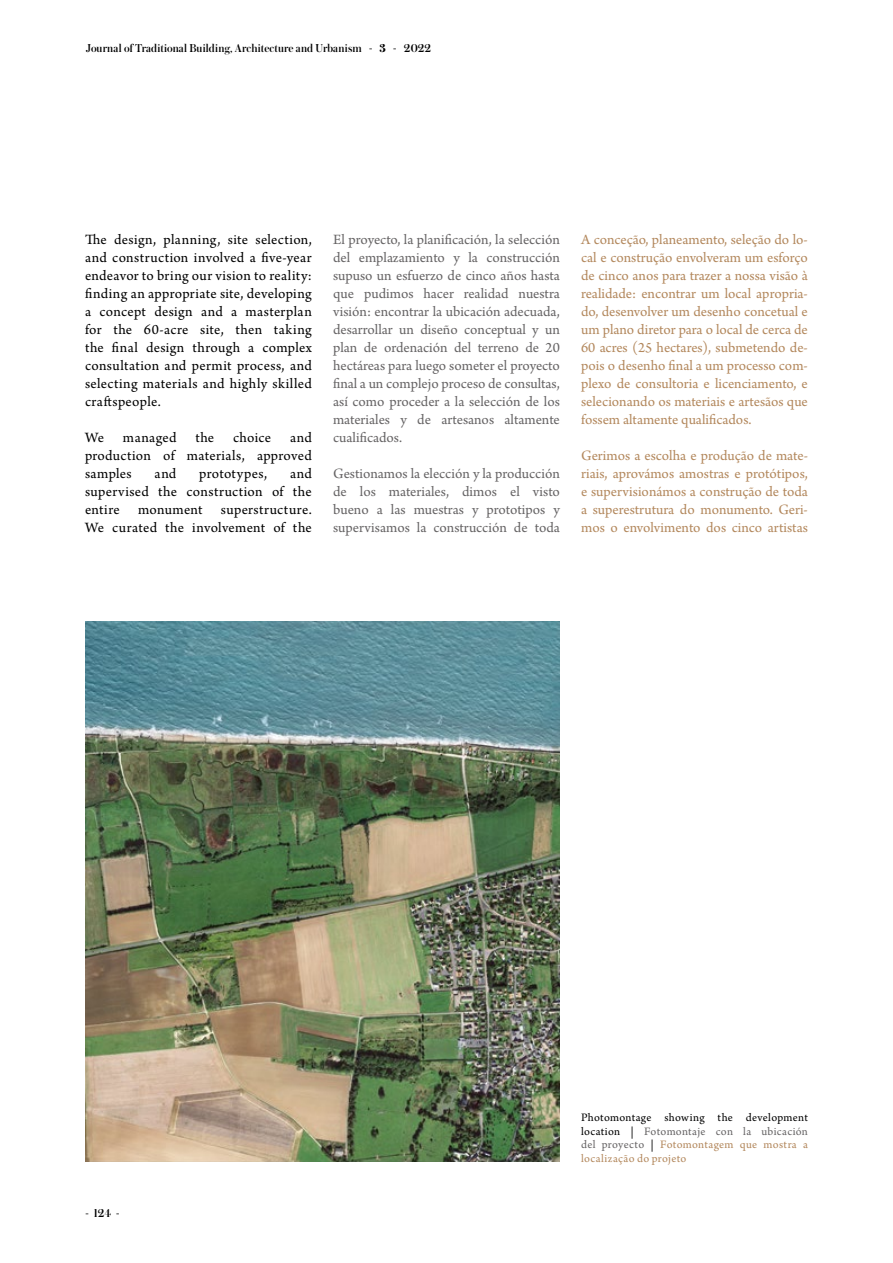
<style>
.page{position:relative;width:893px;height:1263px;background:#fff}
.page>*{position:absolute;margin:0;border:0;box-sizing:border-box;transform-origin:0 0}
.t1{font:15px/18px "Arno Pro";color:#b3885d;text-align:justify}
.t2{font:15px/18px "Arno Pro";color:#666465;text-align:justify}
.t3{font:15px/18px "Arno Pro";letter-spacing:.02em;color:#000;text-align:justify}
.t4{font:12px/13.5px "Arno Pro";letter-spacing:.025em;color:#000;text-align:justify}
.t5{font:500 12px "Austin";letter-spacing:.015em;color:#000}
.s1{font-weight:700}
.s2{color:#666465}
.s3{color:#b3885d}
</style>
<div class="page">
<img style="left:85px;top:622px;width:475px;height:540px">
<p class="t5" style="left:86px;top:40px;width:347px">Journal of Traditional Building, Architecture and Urbanism - <span class="s1">3</span> - 2022</p>
<p class="t3" style="left:85px;top:231px;width:228px">The design, planning, site selection, and construction involved a five-year endeavor to bring our vision to reality: finding an appropriate site, developing a concept design and a masterplan for the 60-acre site, then taking the final design through a complex consultation and permit process, and selecting materials and highly skilled craftspeople.</p>
<p class="t3" style="left:85px;top:429px;width:21px">We</p>
<p class="t3" style="left:123px;top:429px;width:55px">managed</p>
<p class="t3" style="left:195px;top:429px;width:20px">the</p>
<p class="t3" style="left:233px;top:429px;width:40px">choice</p>
<p class="t3" style="left:85px;top:429px;width:228px;text-indent:205px">and production of materials, approved samples</p>
<p class="t3" style="left:85px;top:465px;width:228px;text-indent:205px">and supervised the construction of the entire monument superstructure.<br>We curated the involvement of the</p>
<p class="t3" style="left:155px;top:465px;width:23px">and</p>
<p class="t3" style="left:199px;top:465px;width:69px">prototypes,</p>
<p class="t2" style="left:333px;top:231px;width:228px">El proyecto, la planificación, la selección del emplazamiento y la construcción supuso un esfuerzo de cinco años hasta que pudimos hacer realidad nuestra visión: encontrar la ubicación adecuada, desarrollar un diseño conceptual y un plan de ordenación del terreno de 20 hectáreas para luego someter el proyecto final a un complejo proceso de consultas, así como proceder a la selección de los materiales y de artesanos altamente cualificados.</p>
<p class="t2" style="left:333px;top:465px;width:228px">Gestionamos la elección y la producción de los materiales, dimos el visto bueno a las muestras y prototipos y supervisamos la construcción de toda</p>
<p class="t1" style="left:581px;top:231px;width:228px">A conceção, planeamento, seleção do lo&shy;cal e construção envolveram um esforço de cinco anos para trazer a nossa visão à realidade: encontrar um local apropria&shy;do, desenvolver um desenho concetual e um plano diretor para o local de cerca de 60 acres (25 hectares), submetendo de&shy;pois o desenho final a um processo com&shy;plexo de consultoria e licenciamento, e selecionando os materiais e artesãos que fossem altamente qualificados.</p>
<p class="t1" style="left:581px;top:447px;width:228px">Gerimos a escolha e produção de mate&shy;riais, aprovámos amostras e protótipos, e supervisionámos a construção de toda a superestrutura do monumento. Geri&shy;mos o envolvimento dos cinco artistas</p>
<p class="t5" style="left:85px;top:1205px;width:36px">- 124 -</p>
<p class="t4" style="left:581px;top:1112px;width:228px">Photomontage showing the development location | <span class="s2">Fotomontaje con la ubicación del proyecto</span> | <span class="s3">Fotomontagem que mostra a localização do projeto</span></p>
</div>
